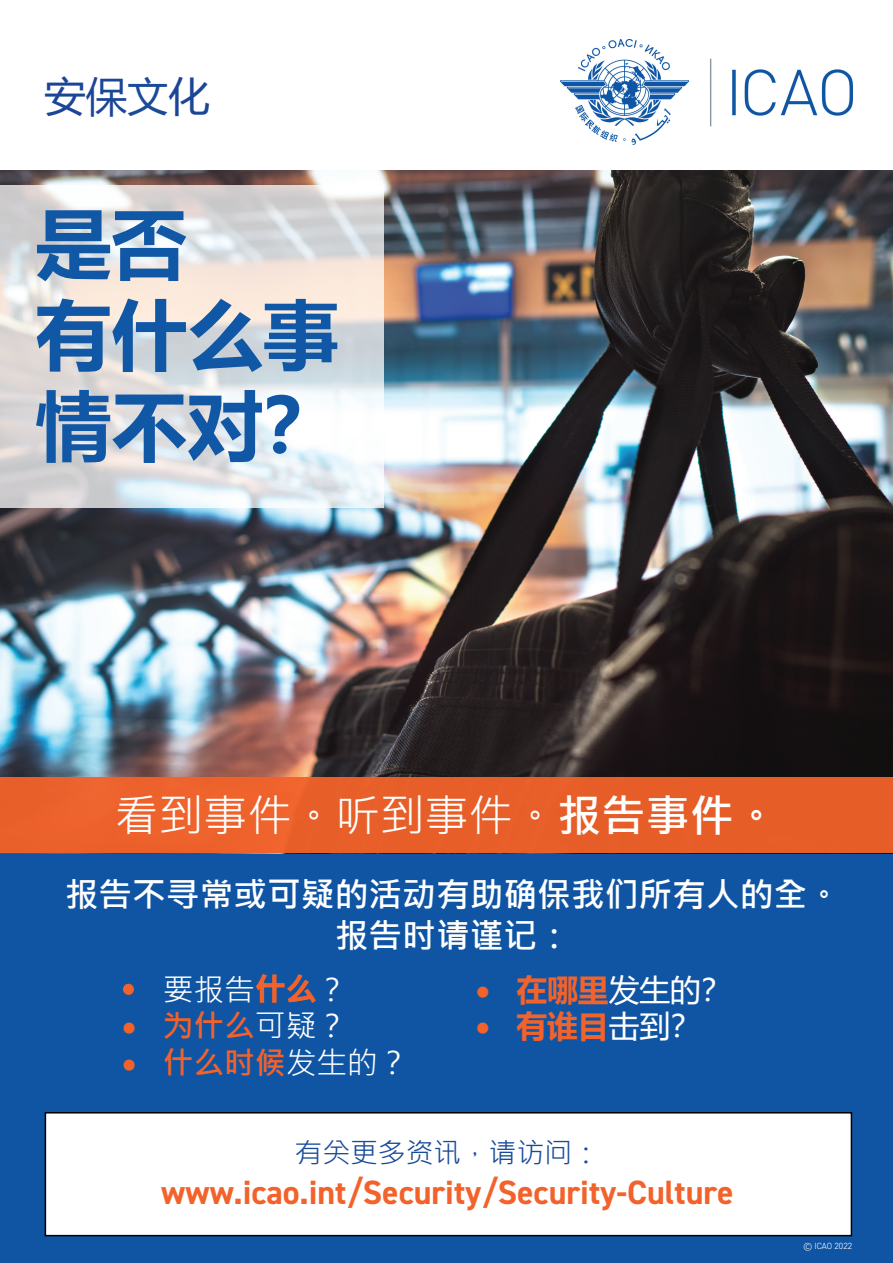
<style>
.page{position:relative;width:893px;height:1263px;background:#fff}
.page>*{position:absolute;margin:0;border:0;box-sizing:border-box;transform-origin:0 0}
.t1{font:700 75.75px "Microsoft Ya Hei UI";color:#1057a5}
.t2{font:44.25px "Microsoft Jheng Hei UI Regular";color:#fff}
.t3{font:41.25px "Microsoft Ya Hei";color:#1b4597}
.t4{font:700 33.75px "DIN2014";color:#f2622a}
.t5{font:33.75px/41.2px "Microsoft Jheng Hei UI Bold";color:#fff;text-align:center}
.t6{font:30.75px "Microsoft Jheng Hei UI Bold";color:#f2622b}
.t7{font:30.75px "Microsoft Ya Hei";color:#fff}
.t8{font:700 30.75px "Microsoft Ya Hei";color:#f2622b}
.List_Paragraph{font:30.75px "Microsoft Jheng Hei UI Regular";color:#fff}
.t9{font:27.75px "Microsoft Jheng Hei UI Regular";color:#194b9a}
.t10{font:300 9px "DIN2014";color:#fff}
.s1{color:#194b9a}
.s2{font-family:"Microsoft Jheng Hei UI Bold"}
.s3{font-family:"Microsoft Jheng Hei UI Bold";color:#f2622b}
.s4{font-family:"Microsoft Jheng Hei UI Regular";color:#fff}
.s5{color:#f2622b}
.s6{font-weight:700;color:#f2622b}
.s7{font-weight:400;color:#fff}
</style>
<div class="page">
<img style="left:561px;top:39px;width:291px;height:106px">
<div style="left:0;top:853px;width:893px;height:410px;background:#1055a4"></div>
<img style="left:0;top:170px;width:893px;height:607px">
<svg style="left:0;top:185px;width:384px;height:322px;background:#e2e1e1"></svg>
<div style="left:45px;top:1112px;width:807px;height:124px;background:#fff;border:2px solid #000001"></div>
<div style="left:0;top:777px;width:893px;height:76px;background:#e75e29"></div>
<div style="left:123px;top:984px;width:11px;height:11px;background:#f2622c;border-radius:50%"></div>
<p class="t3" style="left:45px;top:68px;width:167px">安保<span class="s1">文</span>化</p>
<p class="t1" style="left:36px;top:191px;width:153px">是否</p>
<p class="t1" style="left:36px;top:282px;width:304px">有什么事</p>
<p class="t1" style="left:36px;top:373px;width:304px">情不对？</p>
<p class="t2" style="left:115px;top:787px;width:665px">看到事件。听到事件。<span class="s2">报告事件。</span></p>
<p class="t5" style="left:65px;top:874px;width:778px">报告不寻常或可疑的活动有助确保我们所有人的全。报告时请谨记：</p>
<p class="List_Paragraph" style="left:163px;top:970px;width:186px">要报告<span class="s3">什么</span>？</p>
<p class="t6" style="left:122px;top:1007px;width:227px">• 为什么<span class="s4">可疑？</span></p>
<p class="t6" style="left:122px;top:1044px;width:288px">• 什么时候<span class="s4">发生的？</span></p>
<p class="t7" style="left:476px;top:969px;width:257px"><span class="s5">•</span> <span class="s6">在哪里</span>发生的？</p>
<p class="t8" style="left:476px;top:1005px;width:226px">• 有谁目<span class="s7">击到？</span></p>
<p class="t9" style="left:295px;top:1136px;width:307px">有关更多资讯，请访问：</p>
<p class="t4" style="left:161px;top:1170px;width:574px">www.icao.int/Security/Security-Culture</p>
<p class="t10" style="left:803px;top:1241px;width:50px">© ICAO 2022</p>
</div>
